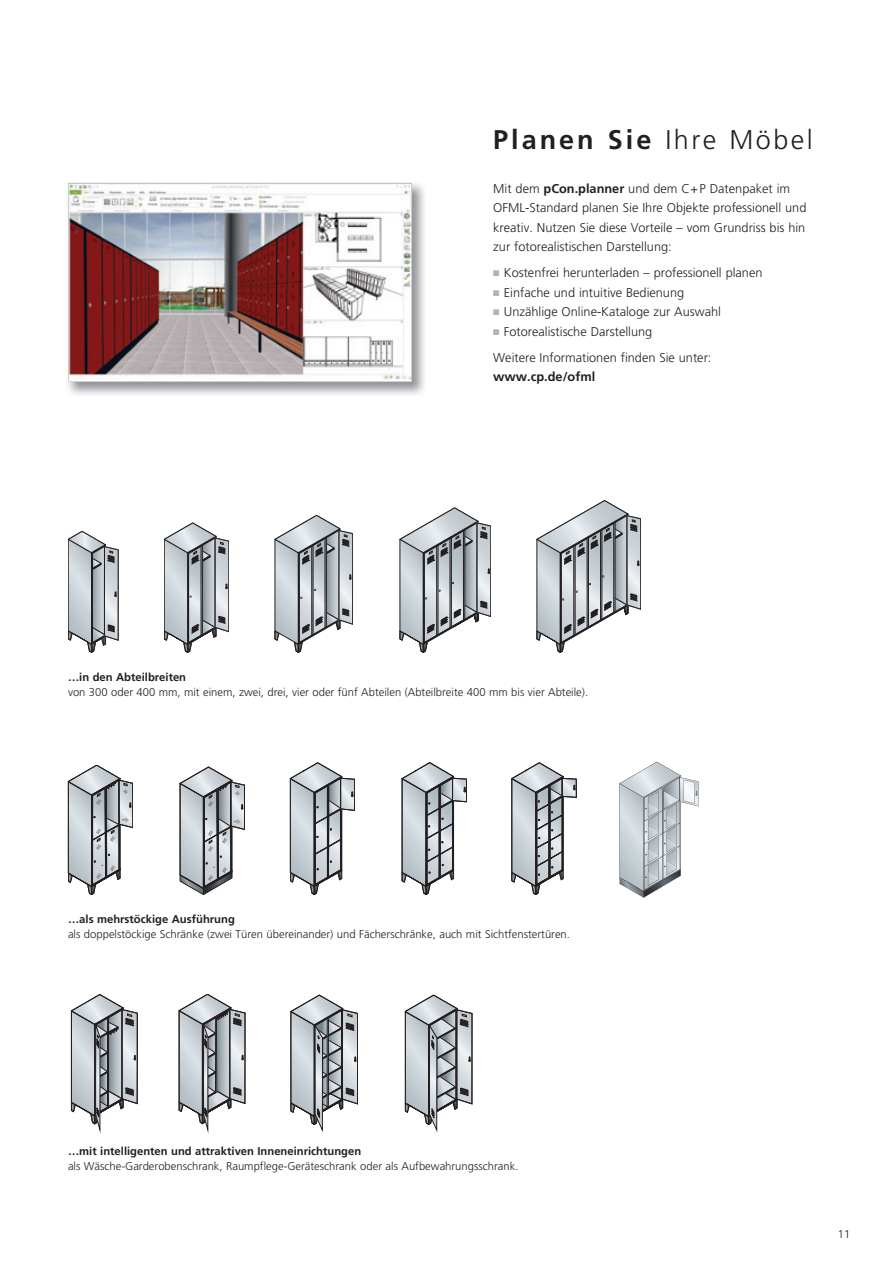
<style>
.page{position:relative;width:893px;height:1263px;background:#fff}
.page>*{position:absolute;margin:0;border:0;box-sizing:border-box;transform-origin:0 0}
.t1{font:700 27px "Frutiger";letter-spacing:.11em;color:#231f20}
.t2{font:300 12.75px/19.5px "Frutiger";color:#231f20}
.t3{font:700 12.75px "Frutiger";color:#231f20}
.t4{font:300 11.25px "Frutiger";color:#231f20}
.t5{font:700 11.25px "Frutiger";color:#231f20}
.s1{font-weight:300}
.s2{font-weight:700}
.s3{color:#b2b3b7}
</style>
<div class="page">
<svg style="left:537px;top:500px;width:104px;height:153px"></svg>
<svg style="left:400px;top:508px;width:91px;height:145px"></svg>
<svg style="left:275px;top:515px;width:78px;height:138px"></svg>
<svg style="left:68px;top:531px;width:51px;height:121px"></svg>
<svg style="left:164px;top:523px;width:65px;height:129px"></svg>
<svg style="left:68px;top:765px;width:65px;height:130px"></svg>
<svg style="left:180px;top:767px;width:65px;height:128px"></svg>
<svg style="left:290px;top:763px;width:65px;height:132px"></svg>
<svg style="left:402px;top:762px;width:65px;height:133px"></svg>
<svg style="left:512px;top:763px;width:64px;height:132px"></svg>
<svg style="left:71px;top:994px;width:66px;height:136px"></svg>
<svg style="left:179px;top:994px;width:66px;height:136px"></svg>
<svg style="left:291px;top:995px;width:67px;height:135px"></svg>
<svg style="left:405px;top:995px;width:67px;height:135px"></svg>
<svg style="left:619px;top:762px;width:80px;height:136px"></svg>
<img style="left:68px;top:182px;width:356px;height:213px">
<svg style="left:68px;top:183px;width:344px;height:199px"></svg>
<h1 class="t1" style="left:493px;top:123px;width:321px">Planen Sie <span class="s1">Ihre Möbel</span></h1>
<p class="t2" style="left:493px;top:179px;width:315px">Mit dem <span class="s2">pCon.planner</span> und dem C+P Datenpaket im OFML-Standard planen Sie Ihre Objekte professionell und kreativ. Nutzen Sie diese Vorteile – vom Grundriss bis hin zur fotorealistischen Darstellung:</p>
<p class="t2" style="left:493px;top:263px;width:271px"><span class="s3">■</span> Kostenfrei herunterladen – professionell planen</p>
<p class="t2" style="left:493px;top:283px;width:192px"><span class="s3">■</span> Einfache und intuitive Bedienung</p>
<p class="t2" style="left:493px;top:302px;width:229px"><span class="s3">■</span> Unzählige Online-Kataloge zur Auswahl</p>
<p class="t2" style="left:493px;top:318px;width:220px;line-height:26px"><span class="s3">■</span> Fotorealistische Darstellung<br>Weitere Informationen finden Sie unter:</p>
<p class="t3" style="left:493px;top:369px;width:104px">www.cp.de/ofml</p>
<p class="t5" style="left:68px;top:670px;width:120px">…in den Abteilbreiten</p>
<p class="t4" style="left:68px;top:685px;width:522px">von 300 oder 400 mm, mit einem, zwei, drei, vier oder fünf Abteilen (Abteilbreite 400 mm bis vier Abteile).</p>
<p class="t5" style="left:68px;top:912px;width:168px">…als mehrstöckige Ausführung</p>
<p class="t4" style="left:68px;top:928px;width:503px">als doppelstöckige Schränke (zwei Türen übereinander) und Fächerschränke, auch mit Sichtfenstertüren.</p>
<p class="t5" style="left:68px;top:1144px;width:295px">…mit intelligenten und attraktiven Inneneinrichtungen</p>
<p class="t4" style="left:68px;top:1159px;width:452px">als Wäsche-Garderobenschrank, Raumpflege-Geräteschrank oder als Aufbewahrungsschrank.</p>
<p class="t4" style="left:838px;top:1227px;width:14px">11</p>
</div>
